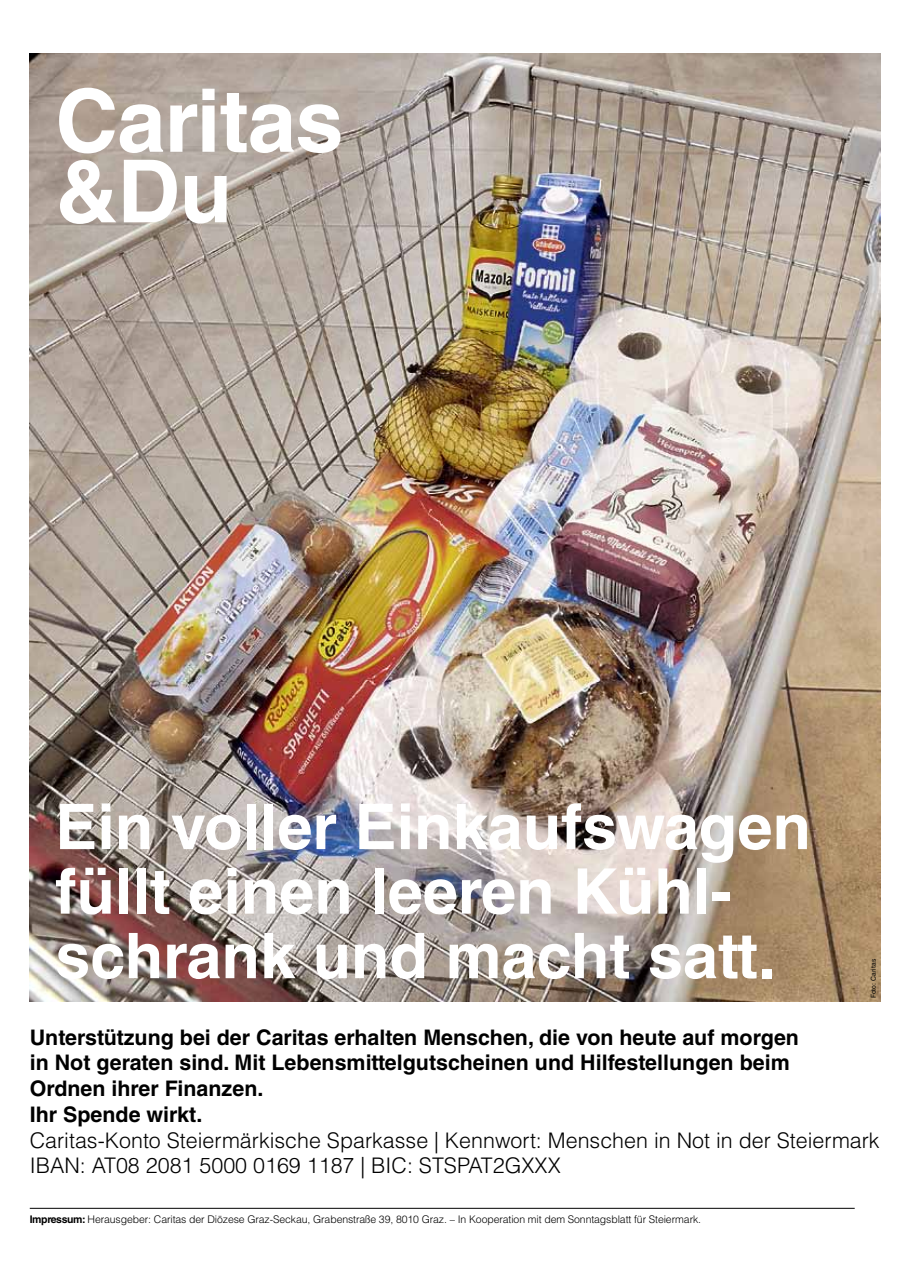
<style>
.page{position:relative;width:910px;height:1276px;background:#fff}
.page>*{position:absolute;margin:0;border:0;box-sizing:border-box;transform-origin:0 0}
.t1{font:700 87px/70.5px "Helvetica LT Std";letter-spacing:-.01em;color:#fff}
.t2{font:700 63px/64.5px "Helvetica LT Std";color:#fff}
.t3{font:700 21.45px/25.8px "Helvetica LT Std";color:#000}
.t4{font:300 21.45px/25.8px "Helvetica LT Std";color:#000}
.t5{font:700 13.5px "Helvetica LT Std";color:#000;scale:.95 1}
.t6{font:300 10.5px "Helvetica LT Std";letter-spacing:-.01em;color:#000}
.t7{font:6.75px "Helvetica LT Std";letter-spacing:.02em;color:#000}
.s1{font-weight:700}
</style>
<div class="page">
<hr style="left:30px;top:1208px;width:825px;height:1px;background:#000">
<img style="left:30px;top:53px;width:850px;height:948px">
<h1 class="t1" style="left:55px;top:85px;width:290px">Caritas &amp;Du</h1>
<h2 class="t2" style="left:55px;top:793px;width:757px">Ein voller Einkaufswagen füllt einen leeren Kühl&shy;schrank und macht satt.</h2>
<p class="t7" style="left:870px;top:998px;width:41px;rotate:-90deg">Foto: Caritas</p>
<p class="t3" style="left:30px;top:1024px;width:771px">Unterstützung bei der Caritas erhalten Menschen, die von heute auf morgen in Not geraten sind. Mit Lebensmittelgutscheinen und Hilfestellungen beim Ordnen ihrer Finanzen.<br>Ihr Spende wirkt.</p>
<p class="t4" style="left:30px;top:1127px;width:851px">Caritas-Konto Steiermärkische Sparkasse | Kennwort: Menschen in Not in der Steiermark<br>IBAN: AT08 2081 5000 0169 1187 | BIC: STSPAT2GXXX</p>
<p class="t5" style="left:30px;top:1210px;width:9px">8</p>
<p class="t6" style="left:30px;top:1212px;width:673px"><span class="s1">Impressum:</span> Herausgeber: Caritas der Diözese Graz-Seckau, Grabenstraße 39, 8010 Graz. – In Kooperation mit dem Sonntagsblatt für Steiermark.</p>
</div>
